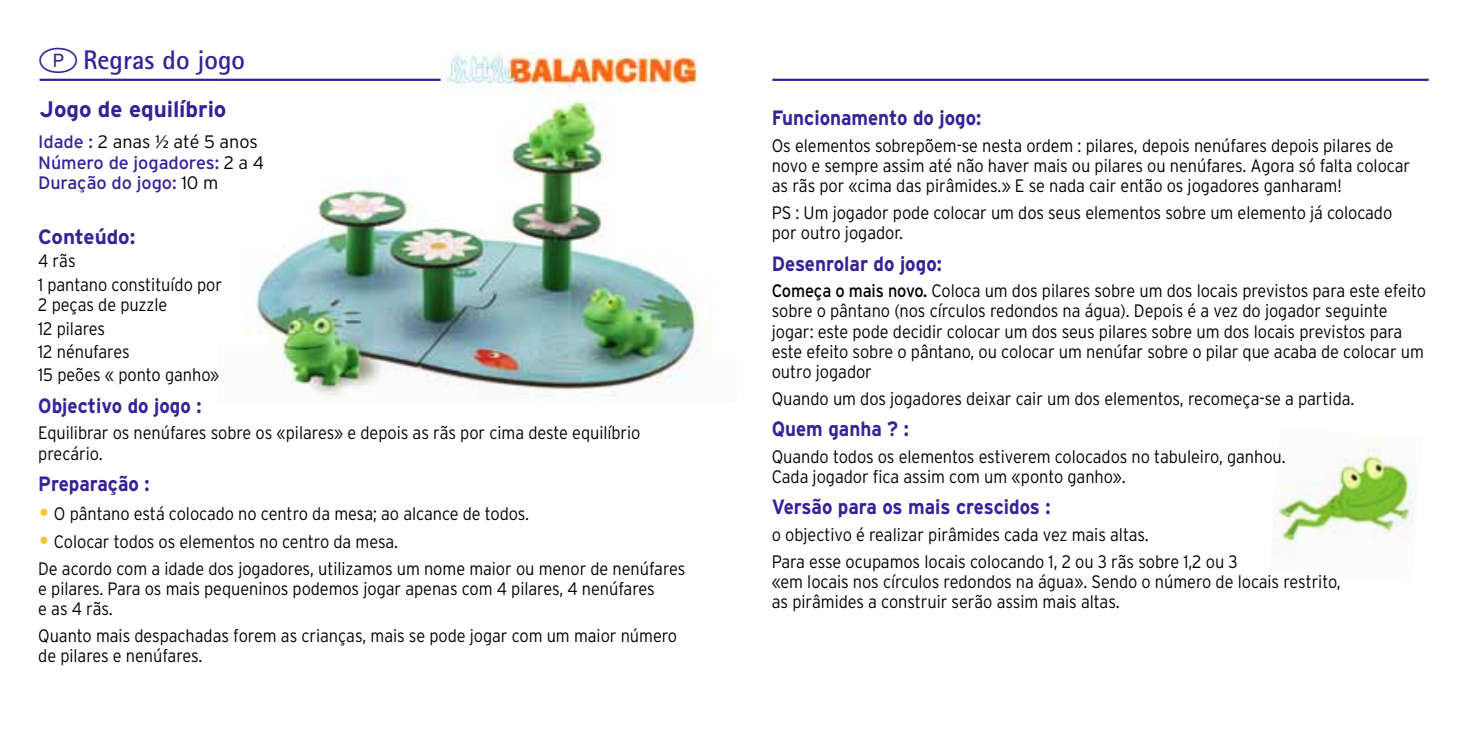
<style>
.page{position:relative;width:1467px;height:734px;background:#fff}
.page>*{position:absolute;margin:0;border:0;box-sizing:border-box;transform-origin:0 0}
.t1{font:700 27px "Agfa Rotis Sans Serif";color:#382197}
.t2{font:700 22.5px "Interstate";letter-spacing:-.005em;color:#382197}
.t3{font:700 20.7px "Interstate";color:#382197;scale:.91 1}
.t4{font:700 20.7px "Interstate";color:#382197}
.t5{font:300 18px/20.2px "Interstate";letter-spacing:-.005em;color:#000;scale:.91 1}
.t6{font:18px/20.2px "Interstate";letter-spacing:-.005em;color:#382197}
.s1{font-weight:300;color:#000}
.s2{font-family:"Lucida Grande";font-size:17.32px;color:#000}
.s3{font-size:34.65px;color:#f9c436}
.s4{font-weight:400}
</style>
<div class="page">
<img style="left:219px;top:78px;width:492px;height:320px">
<img style="left:441px;top:52px;width:270px;height:41px">
<img style="left:1273px;top:439px;width:145px;height:119px">
<hr style="left:40px;top:79px;width:401px;height:2px;background:#382197">
<hr style="left:772px;top:79px;width:657px;height:2px;background:#382197">
<h1 class="t1" style="left:83px;top:43px;width:163px">Regras do jogo</h1>
<p class="t2" style="left:40px;top:97px;width:188px">Jogo de equilíbrio</p>
<p class="t6" style="left:38px;top:132px;width:227px">Idade : <span class="s1">2 anas</span> <span class="s2">½</span> <span class="s1">até 5 anos<br></span>Número de jogadores: <span class="s1">2 a 4<br></span>Duração do jogo: <span class="s1">10 m</span></p>
<p class="t4" style="left:38px;top:225px;width:99px">Conteúdo:</p>
<p class="t5" style="left:38px;top:249px;width:203px;line-height:23.4px">4 rãs<br>1 pantano constituído por</p>
<p class="t5" style="left:38px;top:293px;width:201px;line-height:23.4px">2 peças de puzzle<br>12 pilares<br>12 nénufares<br>15 peões « ponto ganho»</p>
<p class="t3" style="left:38px;top:394px;width:181px">Objectivo do jogo :</p>
<p class="t5" style="left:38px;top:422px;width:663px">Equilibrar os nenúfares sobre os «pilares» e depois as rãs por cima deste equilíbrio precário.</p>
<p class="t3" style="left:38px;top:472px;width:124px">Preparação :</p>
<p class="t5" style="left:38px;top:503px;width:541px"><span class="s3">•</span> O pântano está colocado no centro da mesa; ao alcance de todos.</p>
<p class="t5" style="left:38px;top:528px;width:713px;line-height:26.6px"><span class="s3">•</span> Colocar todos os elementos no centro da mesa.<br>De acordo com a idade dos jogadores, utilizamos um nome maior ou menor de nenúfares</p>
<p class="t5" style="left:38px;top:578px;width:679px">e pilares. Para os mais pequeninos podemos jogar apenas com 4 pilares, 4 nenúfares e as 4 rãs.</p>
<p class="t5" style="left:38px;top:625px;width:704px">Quanto mais despachadas forem as crianças, mais se pode jogar com um maior número de pilares e nenúfares.</p>
<p class="t3" style="left:772px;top:106px;width:232px">Funcionamento do jogo:</p>
<p class="t5" style="left:772px;top:135px;width:703px">Os elementos sobrepõem-se nesta ordem : pilares, depois nenúfares depois pilares de novo e sempre assim até não haver mais ou pilares ou nenúfares. Agora só falta colocar as rãs por «cima das pirâmides.» E se nada cair então os jogadores ganharam!</p>
<p class="t5" style="left:772px;top:202px;width:683px">PS : Um jogador pode colocar um dos seus elementos sobre um elemento já colocado por outro jogador.</p>
<p class="t3" style="left:772px;top:252px;width:188px">Desenrolar do jogo:</p>
<p class="t5" style="left:772px;top:280px;width:721px"><span class="s4">Começa o mais novo.</span> Coloca um dos pilares sobre um dos locais previstos para este efeito sobre o pântano (nos círculos redondos na água). Depois é a vez do jogador seguinte jogar: este pode decidir colocar um dos seus pilares sobre um dos locais previstos para este efeito sobre o pântano, ou colocar um nenúfar sobre o pilar que acaba de colocar um outro jogador</p>
<p class="t5" style="left:772px;top:388px;width:642px">Quando um dos jogadores deixar cair um dos elementos, recomeça-se a partida.</p>
<p class="t3" style="left:772px;top:417px;width:152px">Quem ganha ? :</p>
<p class="t5" style="left:772px;top:446px;width:566px">Quando todos os elementos estiverem colocados no tabuleiro, ganhou.<br>Cada jogador fica assim com um «ponto ganho».</p>
<p class="t3" style="left:772px;top:495px;width:308px">Versão para os mais crescidos :</p>
<p class="t5" style="left:772px;top:521px;width:513px;line-height:26.6px">o objectivo é realizar pirâmides cada vez mais altas.<br>Para esse ocupamos locais colocando 1, 2 ou 3 rãs sobre 1,2 ou 3</p>
<p class="t5" style="left:772px;top:571px;width:627px">«em locais nos círculos redondos na água». Sendo o número de locais restrito, as pirâmides a construir serão assim mais altas.</p>
</div>
